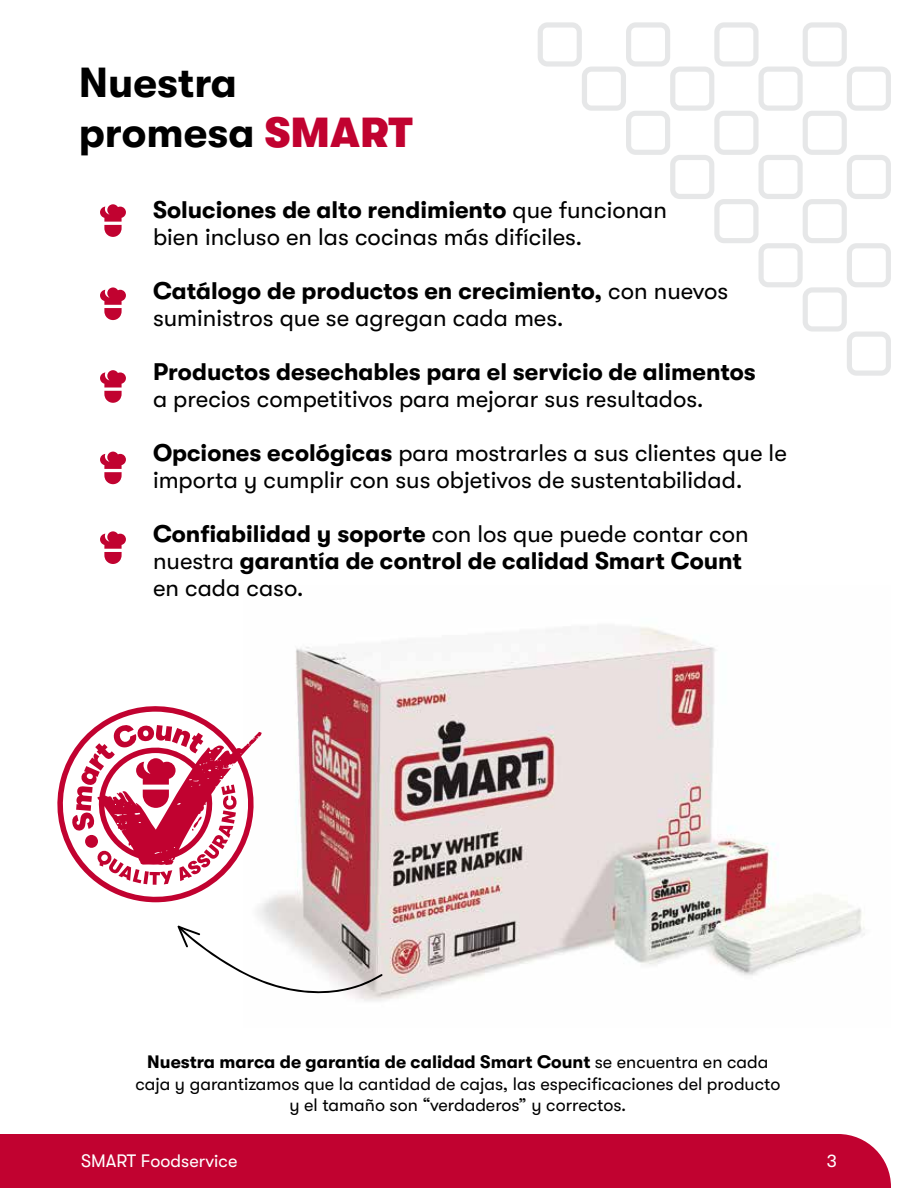
<style>
.page{position:relative;width:918px;height:1188px;background:#fff}
.page>*{position:absolute;margin:0;border:0;box-sizing:border-box;transform-origin:0 0}
.t1{font:700 42px/50.4px "GT Walsheim Pro";color:#000}
.t2{font:24px/27px "GT Walsheim Pro";color:#000}
.t3{font:700 24px/27px "GT Walsheim Pro";color:#000}
.t4{font:18px/21.6px "GT Walsheim Pro";color:#000;text-align:center}
.t5{font:18px "GT Walsheim Pro";color:#fff}
.s1{font-weight:900;color:#c10230}
.s2{font-weight:700}
.s3{font-weight:400}
</style>
<div class="page">
<div style="left:637px;top:1134px;width:254px;height:54px;background:#c10230"></div>
<div style="left:0;top:1134px;width:637px;height:54px;background:#c10230"></div>
<svg style="left:538px;top:22px;width:353px;height:354px"></svg>
<img style="left:257px;top:626px;width:608px;height:375px">
<svg style="left:100px;top:204px;width:26px;height:33px"></svg>
<svg style="left:100px;top:287px;width:26px;height:33px"></svg>
<svg style="left:100px;top:370px;width:26px;height:33px"></svg>
<svg style="left:100px;top:452px;width:26px;height:32px"></svg>
<svg style="left:100px;top:531px;width:26px;height:33px"></svg>
<svg style="left:57px;top:694px;width:210px;height:216px"></svg>
<svg style="left:71px;top:724px;width:166px;height:161px"></svg>
<svg style="left:178px;top:926px;width:205px;height:71px"></svg>
<h1 class="t1" style="left:79px;top:57px;width:335px">Nuestra promesa <span class="s1">SMART</span></h1>
<p class="t2" style="left:153px;top:196px;width:516px"><span class="s2">Soluciones de alto rendimiento</span> que funcionan bien incluso en las cocinas más difíciles.</p>
<p class="t2" style="left:153px;top:277px;width:577px"><span class="s2">Catálogo de productos en crecimiento,</span> con nuevos suministros que se agregan cada mes.</p>
<p class="t3" style="left:153px;top:358px;width:604px">Productos desechables para el servicio de alimentos</p>
<p class="t2" style="left:153px;top:385px;width:552px">a precios competitivos para mejorar sus resultados.</p>
<p class="t2" style="left:153px;top:439px;width:635px"><span class="s2">Opciones ecológicas</span> para mostrarles a sus clientes que le importa y cumplir con sus objetivos de sustentabilidad.</p>
<p class="t3" style="left:153px;top:520px;width:597px">Confiabilidad y soporte <span class="s3">con los que puede contar con nuestra</span> garantía de control de calidad Smart Count <span class="s3">en cada caso.</span></p>
<p class="t4" style="left:135px;top:1051px;width:646px"><span class="s2">Nuestra marca de garantía de calidad Smart Count</span> se encuentra en cada caja y garantizamos que la cantidad de cajas, las especificaciones del producto y el tamaño son “verdaderos” y correctos.</p>
<p class="t5" style="left:81px;top:1151px;width:158px">SMART Foodservice</p>
<p class="t5" style="left:827px;top:1151px;width:12px">3</p>
</div>
